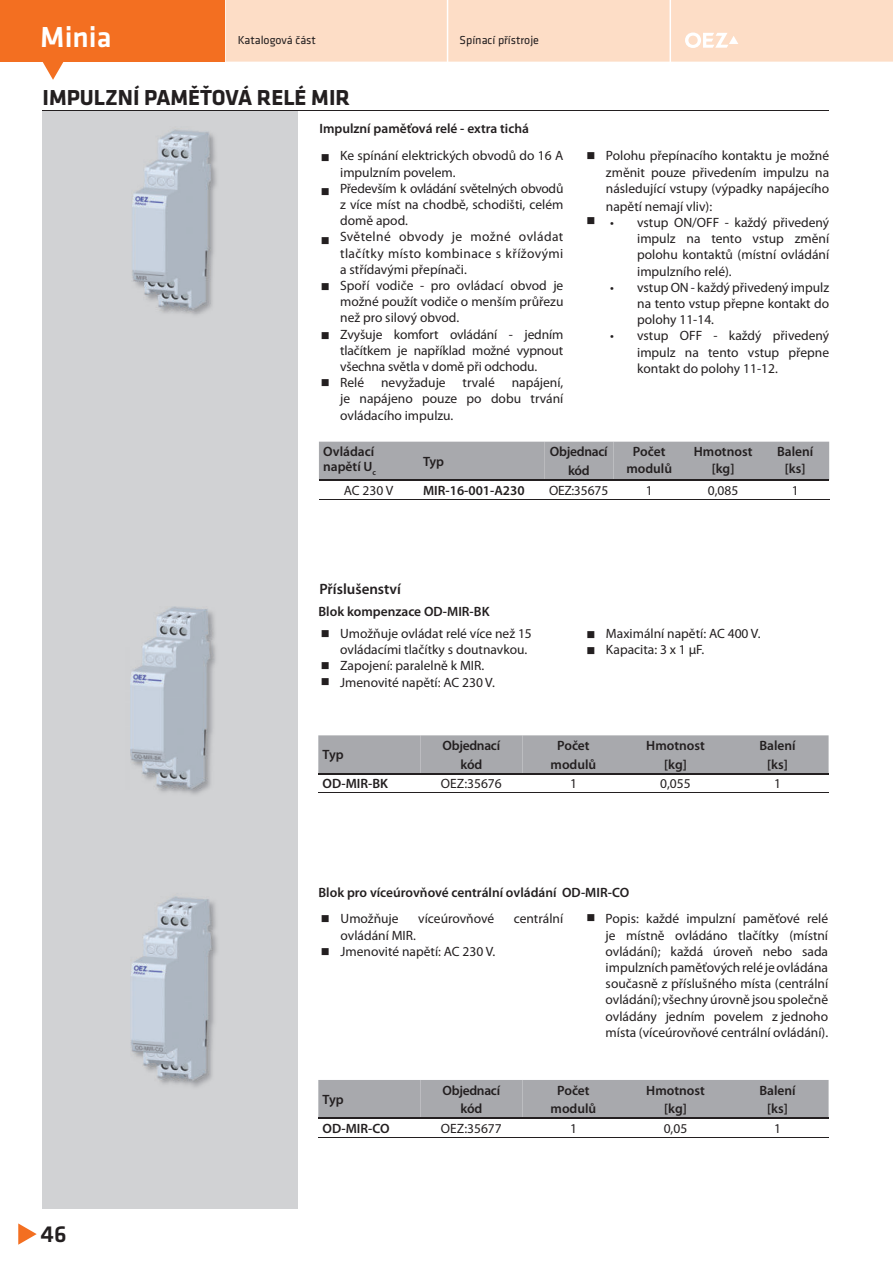
<style>
.page{position:relative;width:893px;height:1263px;background:#fff}
.page>*{position:absolute;margin:0;border:0;box-sizing:border-box;transform-origin:0 0}
.t1{font:500 30px "Klavika";color:#fff}
.t2{font:500 24px "Klavika";color:#231f20}
.t3{font:700 22.5px "Klavika";color:#231f20}
.t4{font:600 15px "Myriad Pro";color:#231f20}
.t5{font:13.5px/16.2px "Myriad Pro";color:#231f20;text-align:justify}
.t6{font:600 13.5px "Myriad Pro";color:#231f20}
.t7{font:600 13.5px "Myriad Pro";letter-spacing:-.02em;color:#231f20}
.t8{font:12px "Klavika";color:#231f20}
.t9{font:12px "Wingdings";color:#231f20}
</style>
<div class="page">
<div style="left:43px;top:110px;width:255px;height:1099px;background:#d1d2d4"></div>
<hr style="left:43px;top:110px;width:786px;height:1px;background:#231f20">
<div style="left:0;top:0;width:224px;height:62px;background:#f36f21"></div>
<svg style="left:42px;top:62px;width:22px;height:18px"></svg>
<svg style="left:18px;top:1223px;width:19px;height:22px"></svg>
<div style="left:226px;top:0;width:667px;height:62px;background:#fdddc6"></div>
<img style="left:186px;top:137px;width:31px;height:178px">
<img style="left:132px;top:130px;width:81px;height:183px">
<div style="left:319px;top:442px;width:510px;height:37px;background:#a8a9ad"></div>
<hr style="left:319px;top:479px;width:225px;height:2px;background:#231f20">
<hr style="left:613px;top:479px;width:216px;height:2px;background:#231f20">
<hr style="left:319px;top:499px;width:510px;height:1px;background:#231f20">
<hr style="left:544px;top:479px;width:69px;height:2px;background:#231f20">
<img style="left:159px;top:630px;width:57px;height:164px">
<img style="left:130px;top:607px;width:84px;height:183px">
<img style="left:193px;top:902px;width:24px;height:185px">
<img style="left:130px;top:896px;width:83px;height:190px">
<div style="left:318px;top:735px;width:511px;height:38px;background:#a8a9ad"></div>
<hr style="left:318px;top:773px;width:102px;height:1px;background:#231f20">
<hr style="left:522px;top:773px;width:307px;height:1px;background:#231f20">
<hr style="left:318px;top:792px;width:511px;height:1px;background:#231f20">
<hr style="left:420px;top:773px;width:102px;height:1px;background:#231f20">
<div style="left:318px;top:1080px;width:511px;height:37px;background:#a8a9ad"></div>
<hr style="left:318px;top:1117px;width:102px;height:2px;background:#231f20">
<hr style="left:522px;top:1117px;width:307px;height:2px;background:#231f20">
<hr style="left:318px;top:1137px;width:511px;height:1px;background:#231f20">
<hr style="left:420px;top:1117px;width:102px;height:2px;background:#231f20">
<h1 class="t1" style="left:40px;top:20px;width:73px">Minia</h1>
<p class="t8" style="left:238px;top:36px;width:80px">Katalogová část</p>
<p class="t8" style="left:460px;top:36px;width:81px">Spínací přístroje</p>
<h3 class="t3" style="left:43px;top:84px;width:309px">IMPULZNÍ PAMĚŤOVÁ RELÉ MIR</h3>
<p class="t6" style="left:319px;top:123px;width:211px">Impulzní paměťová relé - extra tichá</p>
<p class="t9" style="left:321px;top:151px;width:10px">■</p>
<p class="t9" style="left:321px;top:185px;width:10px">■</p>
<p class="t9" style="left:321px;top:234px;width:10px">■</p>
<p class="t9" style="left:321px;top:280px;width:10px">■</p>
<p class="t9" style="left:321px;top:330px;width:10px">■</p>
<p class="t9" style="left:321px;top:376px;width:10px">■</p>
<p class="t5" style="left:340px;top:148px;width:225px;text-align:left">Ke spínání elektrických obvodů do 16 A impulzním povelem.<br>Především k ovládání světelných obvodů z více míst na chodbě, schodišti, celém domě apod.<br>Světelné obvody je možné ovládat tlačítky místo kombinace s křížovými a střídavými přepínači.<br>Spoří vodiče - pro ovládací obvod je možné použít vodiče o menším průřezu než pro silový obvod.<br>Zvyšuje komfort ovládání - jedním tlačítkem je například možné vypnout všechna světla v domě při odchodu.<br>Relé</p>
<p class="t5" style="left:381px;top:375px;width:66px">nevyžaduje</p>
<p class="t5" style="left:463px;top:375px;width:34px">trvalé</p>
<p class="t5" style="left:340px;top:375px;width:225px;text-indent:172px">napájení, je napájeno pouze po dobu trvání ovládacího impulzu.</p>
<p class="t9" style="left:586px;top:149px;width:10px">■</p>
<p class="t9" style="left:586px;top:214px;width:10px">■</p>
<p class="t5" style="left:606px;top:148px;width:225px">Polohu přepínacího kontaktu je možné změnit pouze přivedením impulzu na následující vstupy (výpadky napájecího</p>
<p class="t5" style="left:606px;top:199px;width:108px">napětí nemají vliv):</p>
<p class="t5" style="left:637px;top:215px;width:193px;text-indent:-27px">• vstup ON/OFF - každý přivedený impulz na tento vstup změní polohu kontaktů (místní ovládání impulzního relé).</p>
<p class="t5" style="left:637px;top:280px;width:193px;text-indent:-27px">• vstup ON - každý přivedený impulz na tento vstup přepne kontakt do polohy 11-14.</p>
<p class="t5" style="left:637px;top:328px;width:193px;text-indent:-27px">• vstup OFF - každý přivedený impulz na tento vstup přepne kontakt do polohy 11-12.</p>
<p class="t6" style="left:323px;top:446px;width:53px">Ovládací</p>
<p class="t7" style="left:550px;top:446px;width:59px">Objednací</p>
<p class="t6" style="left:633px;top:446px;width:34px">Počet</p>
<p class="t6" style="left:694px;top:446px;width:60px">Hmotnost</p>
<p class="t6" style="left:777px;top:446px;width:38px">Balení</p>
<p class="t6" style="left:423px;top:456px;width:23px">Typ</p>
<p class="t6" style="left:323px;top:461px;width:54px">napětí U<sub>c</sub></p>
<p class="t6" style="left:568px;top:465px;width:23px">kód</p>
<p class="t6" style="left:626px;top:463px;width:47px">modulů</p>
<p class="t6" style="left:712px;top:463px;width:24px">[kg]</p>
<p class="t6" style="left:785px;top:463px;width:22px">[ks]</p>
<p class="t5" style="left:344px;top:482px;width:51px">AC 230 V</p>
<p class="t6" style="left:423px;top:485px;width:103px">MIR-16-001-A230</p>
<p class="t5" style="left:549px;top:482px;width:61px">OEZ:35675</p>
<p class="t5" style="left:646px;top:482px;width:8px">1</p>
<p class="t5" style="left:708px;top:482px;width:32px">0,085</p>
<p class="t5" style="left:792px;top:482px;width:8px">1</p>
<p class="t4" style="left:319px;top:583px;width:83px">Příslušenství</p>
<p class="t6" style="left:318px;top:606px;width:173px">Blok kompenzace OD-MIR-BK</p>
<p class="t9" style="left:321px;top:627px;width:10px">■</p>
<p class="t5" style="left:340px;top:626px;width:193px;text-align:left">Umožňuje ovládat relé více než 15 ovládacími tlačítky s doutnavkou.<br>Zapojení: paralelně k MIR.<br>Jmenovité napětí: AC 230 V.</p>
<p class="t5" style="left:606px;top:626px;width:156px">Maximální napětí: AC 400 V.<br>Kapacita: 3 x 1 μF.</p>
<p class="t6" style="left:323px;top:749px;width:23px">Typ</p>
<p class="t7" style="left:442px;top:740px;width:59px">Objednací</p>
<p class="t6" style="left:557px;top:740px;width:34px">Počet</p>
<p class="t6" style="left:646px;top:740px;width:60px">Hmotnost</p>
<p class="t6" style="left:759px;top:740px;width:38px">Balení</p>
<p class="t6" style="left:461px;top:759px;width:23px">kód</p>
<p class="t6" style="left:551px;top:759px;width:47px">modulů</p>
<p class="t6" style="left:664px;top:759px;width:24px">[kg]</p>
<p class="t6" style="left:767px;top:759px;width:22px">[ks]</p>
<p class="t6" style="left:323px;top:779px;width:67px">OD-MIR-BK</p>
<p class="t5" style="left:441px;top:776px;width:62px">OEZ:35676</p>
<p class="t5" style="left:570px;top:776px;width:8px">1</p>
<p class="t5" style="left:660px;top:776px;width:32px">0,055</p>
<p class="t5" style="left:774px;top:776px;width:8px">1</p>
<p class="t6" style="left:318px;top:887px;width:312px">Blok pro víceúrovňové centrální ovládání OD-MIR-CO</p>
<p class="t9" style="left:321px;top:912px;width:10px">■</p>
<p class="t9" style="left:321px;top:945px;width:10px">■</p>
<p class="t5" style="left:341px;top:911px;width:60px">Umožňuje</p>
<p class="t5" style="left:418px;top:911px;width:77px">víceúrovňové</p>
<p class="t5" style="left:514px;top:911px;width:51px">centrální</p>
<p class="t5" style="left:341px;top:927px;width:156px">ovládání MIR.<br>Jmenovité napětí: AC 230 V.</p>
<p class="t9" style="left:586px;top:912px;width:10px">■</p>
<p class="t5" style="left:606px;top:911px;width:224px">Popis: každé impulzní paměťové relé je místně ovládáno tlačítky (místní ovládání); každá úroveň nebo sada impulzních paměťových relé je ovládána současně z příslušného místa (centrální ovládání); všechny úrovně jsou společně ovládány jedním povelem z jednoho místa (víceúrovňové centrální ovládání).</p>
<p class="t6" style="left:323px;top:1094px;width:23px">Typ</p>
<p class="t7" style="left:442px;top:1085px;width:59px">Objednací</p>
<p class="t6" style="left:557px;top:1085px;width:34px">Počet</p>
<p class="t6" style="left:646px;top:1085px;width:60px">Hmotnost</p>
<p class="t6" style="left:759px;top:1085px;width:38px">Balení</p>
<p class="t6" style="left:461px;top:1103px;width:23px">kód</p>
<p class="t6" style="left:551px;top:1103px;width:47px">modulů</p>
<p class="t6" style="left:664px;top:1103px;width:24px">[kg]</p>
<p class="t6" style="left:767px;top:1103px;width:22px">[ks]</p>
<h2 class="t2" style="left:41px;top:1219px;width:28px">46</h2>
<p class="t6" style="left:323px;top:1123px;width:69px">OD-MIR-CO</p>
<p class="t5" style="left:441px;top:1121px;width:62px">OEZ:35677</p>
<p class="t5" style="left:570px;top:1121px;width:8px">1</p>
<p class="t5" style="left:664px;top:1121px;width:25px">0,05</p>
<p class="t5" style="left:774px;top:1121px;width:8px">1</p>
</div>
